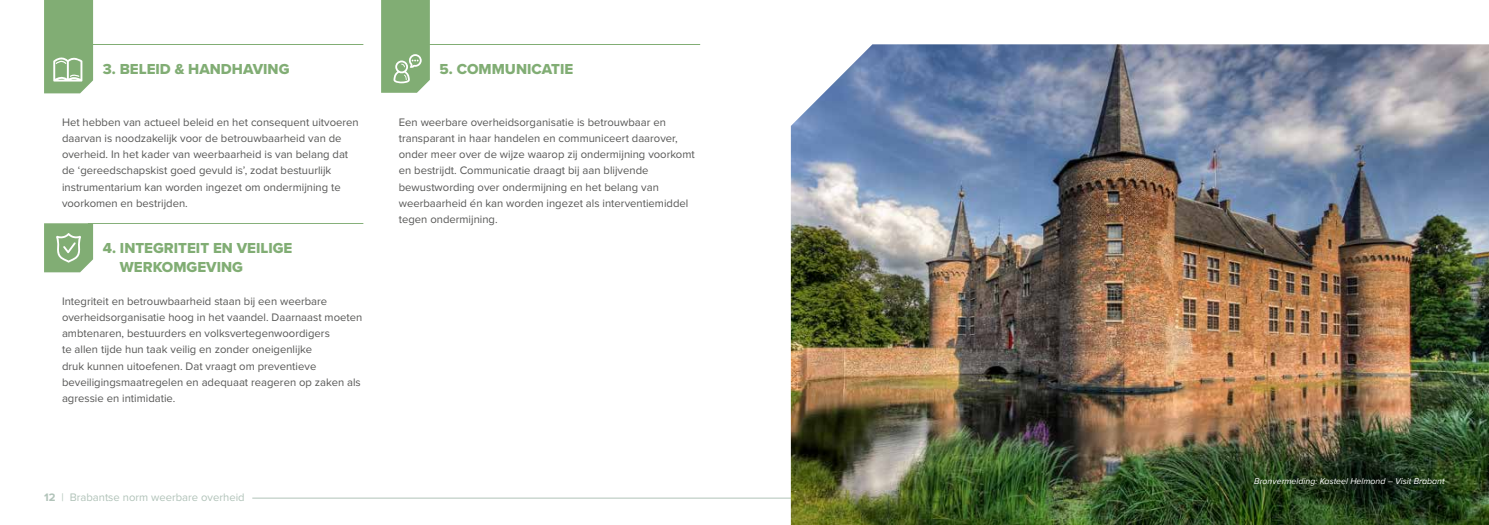
<style>
.page{position:relative;width:1489px;height:525px;background:#fff}
.page>*{position:absolute;margin:0;border:0;box-sizing:border-box;transform-origin:0 0}
.t1{font:15px/18.8px "Proxima Nova Extrabld";color:#81ad74}
.t2{font:11.25px/16.2px "Proxima Nova";color:#575756}
.t3{font:11.25px "Proxima Nova";color:#b1c3b9}
.t4{font:italic 8.75px "Proxima Nova";color:#fff}
.s1{font-weight:700}
</style>
<div class="page">
<hr style="left:252px;top:497px;width:983px;height:1px;background:#b1c3b9">
<svg style="left:381px;top:0;width:49px;height:93px;background:#89b27d"></svg>
<svg style="left:44px;top:223px;width:49px;height:49px;background:#90b684"></svg>
<hr style="left:88px;top:44px;width:275px;height:1px;background:#81ad74">
<hr style="left:424px;top:44px;width:276px;height:1px;background:#81ad74">
<hr style="left:88px;top:223px;width:275px;height:1px;background:#81ad74">
<svg style="left:44px;top:0;width:49px;height:93px;background:#8bb37f"></svg>
<img style="left:790px;top:44px;width:698px;height:480px">
<h1 class="t1" style="left:103px;top:60px;width:188px">3. BELEID &amp; HANDHAVING</h1>
<h1 class="t1" style="left:439px;top:60px;width:135px">5. COMMUNICATIE</h1>
<p class="t2" style="left:62px;top:113px;width:298px">Het hebben van actueel beleid en het consequent uitvoeren daarvan is noodzakelijk voor de betrouwbaarheid van de overheid. In het kader van weerbaarheid is van belang dat de ‘gereedschapskist goed gevuld is’, zodat bestuurlijk instrumentarium kan worden ingezet om ondermijning te voorkomen en bestrijden.</p>
<p class="t2" style="left:399px;top:113px;width:297px">Een weerbare overheidsorganisatie is betrouwbaar en transparant in haar handelen en communiceert daarover, onder meer over de wijze waarop zij ondermijning voorkomt en bestrijdt. Communicatie draagt bij aan blijvende bewustwording over ondermijning en het belang van weerbaarheid én kan worden ingezet als interventiemiddel tegen ondermijning.</p>
<h1 class="t1" style="left:120px;top:238px;width:174px;text-indent:-17px">4. INTEGRITEIT EN VEILIGE<br>WERKOMGEVING</h1>
<p class="t2" style="left:62px;top:292px;width:302px">Integriteit en betrouwbaarheid staan bij een weerbare overheidsorganisatie hoog in het vaandel. Daarnaast moeten ambtenaren, bestuurders en volksvertegenwoordigers<br>te allen tijde hun taak veilig en zonder oneigenlijke<br>druk kunnen uitoefenen. Dat vraagt om preventieve beveiligingsmaatregelen en adequaat reageren op zaken als agressie en intimidatie.</p>
<p class="t3" style="left:44px;top:489px;width:202px"><span class="s1">12</span> | Brabantse norm weerbare overheid</p>
<p class="t4" style="left:1254px;top:474px;width:192px">Bronvermelding: Kasteel Helmond – Visit Brabant</p>
</div>
